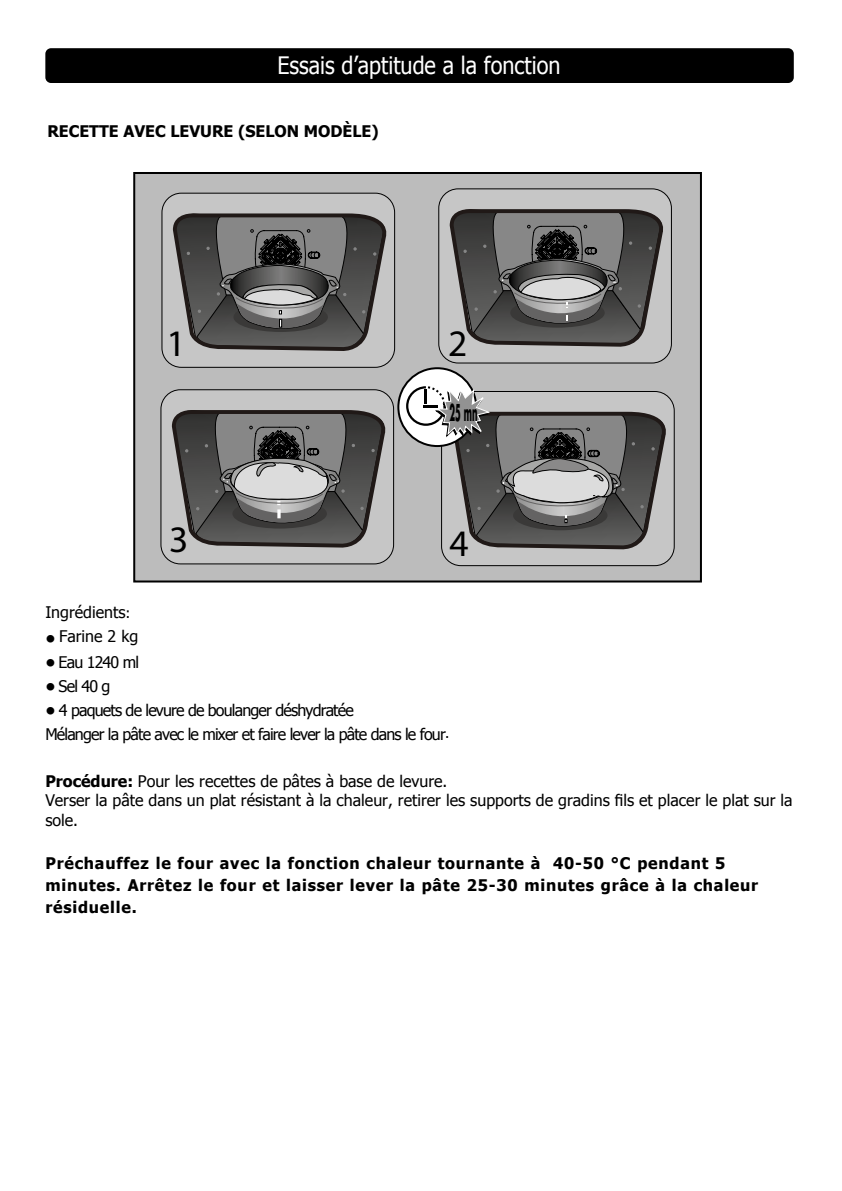
<style>
.page{position:relative;width:842px;height:1191px;background:#fff}
.page>*{position:absolute;margin:0;border:0;box-sizing:border-box;transform-origin:0 0}
.t1{font:37.6px "Myriad";color:#000}
.t2{font:24px "Tahoma";color:#fff;scale:.9 1}
.t3{font:700 22.6px "Futura";color:#000;scale:.37 1}
.t4{font:16px/19.2px "Tahoma";color:#000}
.t5{font:700 16px/22px "Tahoma";letter-spacing:.05em;color:#000}
.t6{font:16px/24px "Tahoma";letter-spacing:-.05em;color:#000}
.t7{font:700 16px "Tahoma";color:#000}
.s1{font-size:14px}
.s2{font-weight:700}
</style>
<div class="page">
<div style="left:134px;top:173px;width:567px;height:408px;background:#bcbcbc"></div>
<div style="left:162px;top:193px;width:233px;height:174px;background:#c6c6c6;border-radius:19px"></div>
<div style="left:161px;top:193px;width:234px;height:175px;border:1px solid #000;border-radius:19px"></div>
<div style="left:439px;top:189px;width:232px;height:174px;background:#c6c6c6;border-radius:19px"></div>
<div style="left:438px;top:188px;width:234px;height:175px;border:1px solid #000;border-radius:19px"></div>
<div style="left:161px;top:390px;width:233px;height:174px;background:#c6c6c6;border-radius:19px"></div>
<div style="left:160px;top:389px;width:234px;height:175px;border:1px solid #000;border-radius:19px"></div>
<svg style="left:166px;top:410px;width:223px;height:155px"></svg>
<svg style="left:444px;top:209px;width:223px;height:168px"></svg>
<svg style="left:167px;top:213px;width:223px;height:155px"></svg>
<svg style="left:398px;top:368px;width:78px;height:78px"></svg>
<svg style="left:406px;top:386px;width:264px;height:180px"></svg>
<div style="left:133px;top:172px;width:569px;height:410px;border:2px solid #000"></div>
<div style="left:45px;top:48px;width:749px;height:35px;background:#000;border-radius:6px"></div>
<h2 class="t2" style="left:277px;top:49px;width:316px">Essais d’aptitude a la fonction</h2>
<p class="t7" style="left:47px;top:120px;width:333px">RECETTE AVEC LEVURE (SELON MODÈLE)</p>
<h1 class="t1" style="left:166px;top:324px;width:21px">1</h1>
<h1 class="t1" style="left:448px;top:325px;width:21px">2</h1>
<h3 class="t3" style="left:449px;top:397px;width:78px">25 mn</h3>
<h1 class="t1" style="left:169px;top:521px;width:21px">3</h1>
<h1 class="t1" style="left:449px;top:525px;width:21px">4</h1>
<p class="t4" style="left:45px;top:601px;width:87px">Ingrédients<span class="s1">:</span></p>
<p class="t4" style="left:45px;top:625px;width:94px"><span class="s2">•</span> Farine 2 kg</p>
<p class="t6" style="left:45px;top:649px;width:95px"><span class="s2">•</span> Eau 1240 ml</p>
<p class="t4" style="left:45px;top:675px;width:66px"><span class="s2">•</span> Sel 40 g</p>
<p class="t6" style="left:45px;top:697px;width:405px"><span class="s2">•</span> 4 paquets de levure de boulanger déshydratée<br>Mélanger la pâte avec le mixer et faire lever la pâte dans le four<span class="s1">.</span></p>
<p class="t4" style="left:45px;top:771px;width:749px"><span class="s2">Procédure:</span> Pour les recettes de pâtes à base de levure.<br>Verser la pâte dans un plat résistant à la chaleur, retirer les supports de gradins fils et placer le plat sur la sole.</p>
<p class="t5" style="left:45px;top:851px;width:714px">Préchauffez le four avec la fonction chaleur tournante à 40-50 °C pendant 5 minutes. Arrêtez le four et laisser lever la pâte 25-30 minutes grâce à la chaleur résiduelle.</p>
</div>
